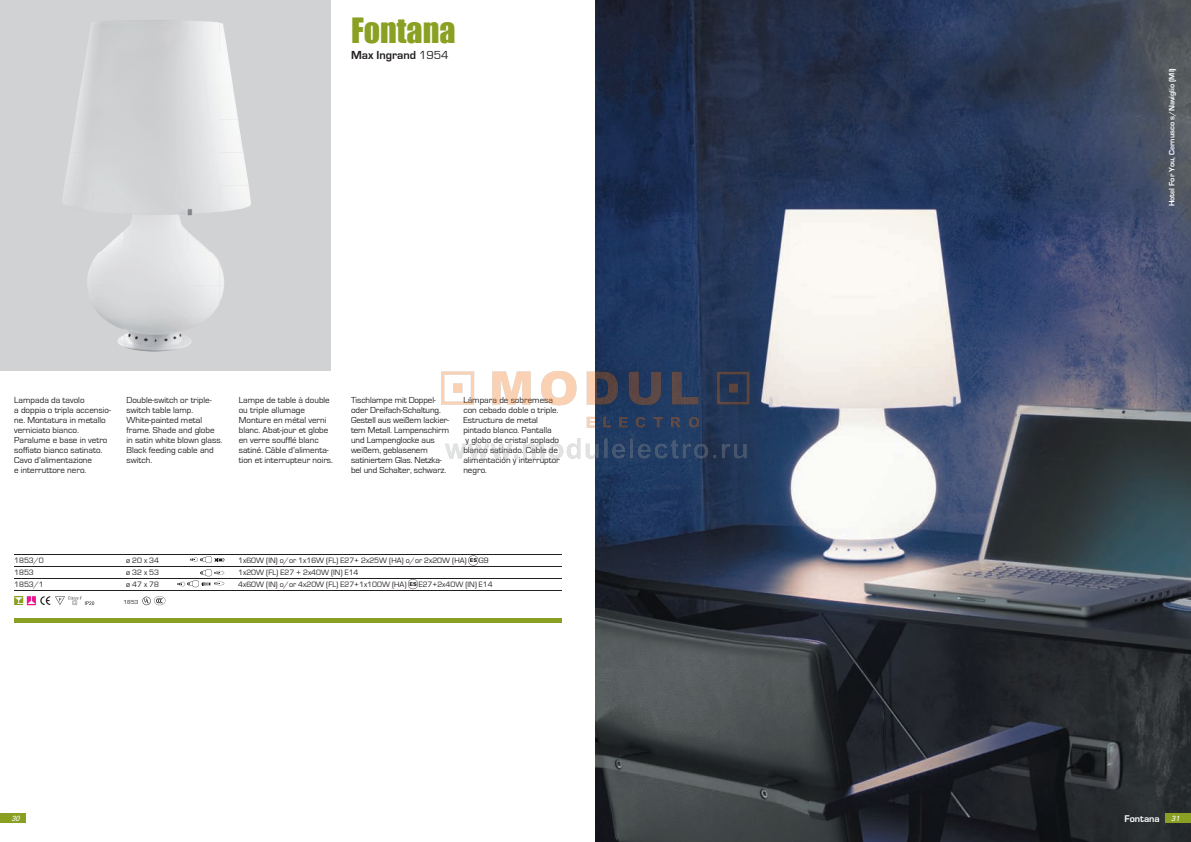
<style>
.page{position:relative;width:1191px;height:842px;background:#fff}
.page>*{position:absolute;margin:0;border:0;box-sizing:border-box;transform-origin:0 0}
.t1{font:32px "Impact";color:#8aa022}
.t2{font:700 12px "Eurostile";color:#231f20}
.t3{font:700 10px "Eurostile";color:#fff}
.t4{font:9px/10px "Eurostile";color:#231f20}
.t5{font:8px "Eurostile";color:#231f20}
.t6{font:700 8px "Eurostile";color:#fff}
.t7{font:italic 7.5px "Univers";color:#fff}
.t8{font:6px "Eurostile";color:#231f20}
.t9{font:900 5.3px "Univers";color:#231f20}
.s1{font-weight:400}
</style>
<div class="page">
<div style="left:0;top:0;width:330px;height:371px;background:#d1d2d4"></div>
<img style="left:595px;top:0;width:596px;height:842px">
<img style="left:86px;top:23px;width:6px;height:30px">
<img style="left:101px;top:20px;width:118px;height:33px">
<img style="left:219px;top:23px;width:9px;height:30px">
<img style="left:81px;top:53px;width:152px;height:33px">
<img style="left:75px;top:86px;width:163px;height:33px">
<img style="left:70px;top:119px;width:174px;height:33px">
<img style="left:65px;top:152px;width:184px;height:34px">
<img style="left:63px;top:186px;width:6px;height:15px">
<img style="left:124px;top:209px;width:64px;height:43px">
<img style="left:188px;top:186px;width:31px;height:29px">
<img style="left:219px;top:186px;width:32px;height:26px">
<img style="left:101px;top:231px;width:23px;height:21px">
<img style="left:188px;top:239px;width:22px;height:13px">
<img style="left:87px;top:261px;width:6px;height:26px">
<img style="left:93px;top:252px;width:126px;height:66px">
<svg style="left:219px;top:274px;width:5px;height:11px"></svg>
<img style="left:219px;top:285px;width:5px;height:18px">
<img style="left:104px;top:318px;width:20px;height:20px">
<img style="left:124px;top:322px;width:64px;height:30px">
<img style="left:188px;top:338px;width:4px;height:7px">
<svg style="left:142px;top:596px;width:23px;height:9px"></svg>
<svg style="left:14px;top:596px;width:80px;height:9px"></svg>
<hr style="left:14px;top:618px;width:547px;height:4px;background:#8aa022">
<hr style="left:14px;top:554px;width:547px;height:1px;background:#231f20">
<hr style="left:14px;top:566px;width:547px;height:1px;background:#231f20">
<hr style="left:14px;top:578px;width:547px;height:1px;background:#231f20">
<hr style="left:14px;top:590px;width:547px;height:1px;background:#231f20">
<svg style="left:408px;top:579px;width:10px;height:10px"></svg>
<svg style="left:468px;top:555px;width:10px;height:11px"></svg>
<svg style="left:190px;top:556px;width:35px;height:7px"></svg>
<svg style="left:177px;top:569px;width:47px;height:18px"></svg>
<div style="left:0;top:814px;width:26px;height:9px;background:#8aa022"></div>
<div style="left:1165px;top:814px;width:26px;height:9px;background:#8aa022"></div>
<img style="left:441px;top:372px;width:308px;height:87px">
<h1 class="t1" style="left:351px;top:11px;width:106px">Fontana</h1>
<h2 class="t2" style="left:351px;top:49px;width:99px">Max Ingrand <span class="s1">1954</span></h2>
<p class="t4" style="left:14px;top:396px;width:98px">Lampada da tavolo<br>a doppia o tripla accensio&shy;ne. Montatura in metallo verniciato bianco.<br>Paralume e base in vetro soffiato bianco satinato.<br>Cavo d’alimentazione<br>e interruttore nero.</p>
<p class="t4" style="left:126px;top:396px;width:97px">Double-switch or triple&shy;switch table lamp.<br>White-painted metal frame. Shade and globe in satin white blown glass.<br>Black feeding cable and switch.</p>
<p class="t4" style="left:239px;top:396px;width:96px">Lampe de table à double ou triple allumage<br>Monture en métal verni blanc. Abat-jour et globe en verre soufflé blanc satiné. Câble d’alimenta&shy;tion et interrupteur noirs.</p>
<p class="t4" style="left:351px;top:395px;width:100px">Tischlampe mit Doppel&shy;oder Dreifach-Schaltung.<br>Gestell aus weißem lackier&shy;tem Metall. Lampenschirm und Lampenglocke aus weißem, geblasenem satiniertem Glas. Netzka&shy;bel und Schalter, schwarz.</p>
<p class="t4" style="left:463px;top:395px;width:98px">Lámpara de sobremesa con cebado doble o triple.<br>Estructura de metal pintado blanco. Pantalla<br>y globo de cristal soplado blanco satinado. Cable de alimentación y interruptor negro.</p>
<p class="t5" style="left:14px;top:556px;width:31px">1853/0</p>
<p class="t5" style="left:126px;top:556px;width:34px">ø 20 x 34</p>
<p class="t5" style="left:238px;top:556px;width:230px">1x60W (IN) o/or 1x16W (FL) E27+ 2x25W (HA) o/or 2x20W (HA)</p>
<p class="t5" style="left:479px;top:556px;width:11px">G9</p>
<p class="t5" style="left:14px;top:568px;width:21px">1853</p>
<p class="t5" style="left:126px;top:568px;width:34px">ø 32 x 53</p>
<p class="t5" style="left:238px;top:568px;width:122px">1x20W (FL) E27 + 2x40W (IN) E14</p>
<p class="t5" style="left:14px;top:580px;width:31px">1853/1</p>
<p class="t5" style="left:126px;top:580px;width:34px">ø 47 x 78</p>
<p class="t5" style="left:238px;top:580px;width:170px">4x60W (IN) o/or 4x20W (FL) E27+1x100W (HA)</p>
<p class="t5" style="left:419px;top:580px;width:76px">E27+2x40W (IN) E14</p>
<p class="t9" style="left:470px;top:559px;width:9px">ES</p>
<p class="t9" style="left:409px;top:582px;width:9px">ES</p>
<p class="t8" style="left:124px;top:599px;width:16px">1853</p>
<p class="t6" style="left:1168px;top:206px;width:140px;rotate:-90deg">Hotel For You, Cernusco s/Naviglio (MI)</p>
<p class="t3" style="left:1124px;top:814px;width:37px">Fontana</p>
<p class="t7" style="left:11px;top:816px;width:10px">30</p>
<p class="t7" style="left:1171px;top:816px;width:10px">31</p>
</div>
